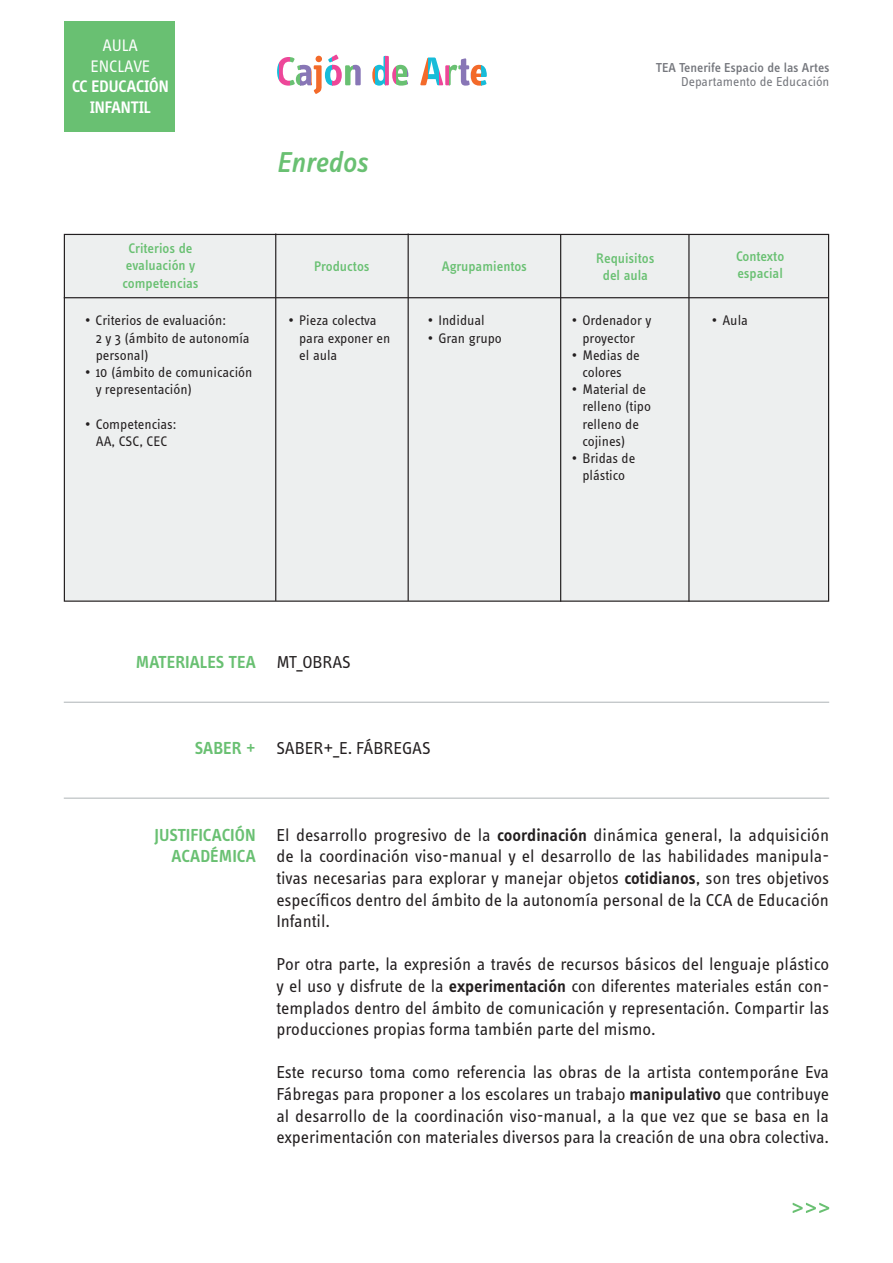
<style>
.page{position:relative;width:893px;height:1263px;background:#fff}
.page>*{position:absolute;margin:0;border:0;box-sizing:border-box;transform-origin:0 0}
.t1{font:italic 500 29.7px "Info Text";color:#69c072}
.t2{font:600 18px/21.6px "Info Text";color:#69c072;text-align:right}
.t3{font:17.85px/21.6px "Info Text";color:#231f20;text-align:justify}
.t4{font:600 17.25px/20.7px "Info Disp";color:#fff;text-align:center}
.t5{font:17.25px/20.7px "Info Text";letter-spacing:-.005em;color:#fff;text-align:center}
.t6{font:14.4px/17.2px "Info Text";color:#231f20}
.t7{font:500 14.4px/17.2px "Info Text";color:#69c072;text-align:center}
.t8{font:500 13.35px "Info Text";letter-spacing:-.005em;color:#75777d}
.t9{font:13.35px "Info Text";color:#75777d}
.s1{font-weight:600}
</style>
<div class="page">
<hr style="left:277px;top:55px;width:2px;height:31px;background:#18bcd9">
<svg style="left:279px;top:57px;width:11px;height:29px"></svg>
<svg style="left:290px;top:57px;width:10px;height:29px"></svg>
<svg style="left:300px;top:64px;width:11px;height:22px"></svg>
<svg style="left:311px;top:55px;width:11px;height:31px"></svg>
<svg style="left:324px;top:57px;width:8px;height:29px"></svg>
<svg style="left:332px;top:55px;width:10px;height:31px"></svg>
<svg style="left:345px;top:65px;width:9px;height:21px"></svg>
<svg style="left:354px;top:64px;width:7px;height:22px"></svg>
<svg style="left:372px;top:66px;width:3px;height:18px"></svg>
<svg style="left:375px;top:55px;width:11px;height:31px"></svg>
<svg style="left:386px;top:55px;width:10px;height:31px"></svg>
<svg style="left:396px;top:64px;width:11px;height:22px"></svg>
<svg style="left:420px;top:57px;width:8px;height:29px"></svg>
<svg style="left:428px;top:57px;width:11px;height:29px"></svg>
<svg style="left:439px;top:65px;width:10px;height:21px"></svg>
<svg style="left:449px;top:64px;width:11px;height:22px"></svg>
<svg style="left:460px;top:58px;width:11px;height:28px"></svg>
<svg style="left:471px;top:64px;width:10px;height:22px"></svg>
<svg style="left:481px;top:65px;width:6px;height:21px"></svg>
<div style="left:64px;top:234px;width:765px;height:367px;background:#edefef"></div>
<hr style="left:275px;top:234px;width:1px;height:367px;background:#231f20">
<hr style="left:408px;top:234px;width:1px;height:367px;background:#231f20">
<hr style="left:560px;top:234px;width:1px;height:368px;background:#231f20">
<hr style="left:688px;top:234px;width:1px;height:368px;background:#231f20">
<hr style="left:64px;top:297px;width:765px;height:1px;background:#231f20">
<svg style="left:793px;top:1203px;width:36px;height:10px"></svg>
<hr style="left:64px;top:702px;width:765px;height:1px;background:#b7bcbe">
<hr style="left:64px;top:797px;width:765px;height:2px;background:#b7bcbe">
<div style="left:64px;top:21px;width:110px;height:111px;background:#69c072"></div>
<p class="t5" style="left:90px;top:35px;width:61px">AULA<br>ENCLAVE</p>
<p class="t4" style="left:72px;top:76px;width:98px">CC EDUCACIÓN<br>INFANTIL</p>
<h1 class="t1" style="left:276px;top:145px;width:93px">Enredos</h1>
<p class="t8" style="left:656px;top:60px;width:175px">TEA Tenerife Espacio de las Artes</p>
<p class="t9" style="left:681px;top:74px;width:150px">Departamento de Educación</p>
<p class="t7" style="left:123px;top:240px;width:77px">Criterios de evaluación y competencias</p>
<p class="t6" style="left:96px;top:312px;width:156px;text-indent:-11px">• Criterios de evaluación:<br>2 y 3 (ámbito de autonomía personal)</p>
<p class="t6" style="left:96px;top:364px;width:158px;text-indent:-11px">• 10 (ámbito de comunicación y representación)</p>
<p class="t6" style="left:85px;top:415px;width:93px;text-align:center">• Competencias:<br>AA, CSC, CEC</p>
<p class="t7" style="left:314px;top:257px;width:57px">Productos</p>
<p class="t7" style="left:442px;top:257px;width:87px">Agrupamientos</p>
<p class="t7" style="left:596px;top:250px;width:60px">Requisitos del aula</p>
<p class="t7" style="left:736px;top:247px;width:50px;text-align:left">Contexto espacial</p>
<p class="t6" style="left:299px;top:312px;width:93px;text-indent:-11px">• Pieza colectva para exponer en el aula</p>
<p class="t6" style="left:428px;top:312px;width:59px">• Indidual</p>
<p class="t6" style="left:428px;top:329px;width:76px">• Gran grupo</p>
<p class="t6" style="left:572px;top:312px;width:81px;text-align:center">• Ordenador y proyector</p>
<p class="t6" style="left:572px;top:346px;width:70px;text-align:center">• Medias de colores</p>
<p class="t6" style="left:582px;top:381px;width:70px;text-indent:-11px">• Material de relleno (tipo relleno de cojines)</p>
<p class="t6" style="left:572px;top:450px;width:65px;text-align:center">• Bridas de plástico</p>
<p class="t6" style="left:712px;top:312px;width:38px">• Aula</p>
<p class="t2" style="left:136px;top:651px;width:122px">MATERIALES TEA</p>
<p class="t3" style="left:276px;top:651px;width:76px">MT_OBRAS</p>
<p class="t2" style="left:195px;top:738px;width:62px">SABER +</p>
<p class="t3" style="left:276px;top:738px;width:156px">SABER+_E. FÁBREGAS</p>
<p class="t2" style="left:155px;top:824px;width:103px">JUSTIFICACIÓN<br>ACADÉMICA</p>
<p class="t3" style="left:276px;top:824px;width:554px">El desarrollo progresivo de la <span class="s1">coordinación</span> dinámica general, la adquisición de la coordinación viso-manual y el desarrollo de las habilidades manipula&shy;tivas necesarias para explorar y manejar objetos <span class="s1">cotidianos</span>, son tres objetivos específicos dentro del ámbito de la autonomía personal de la CCA de Educación Infantil.</p>
<p class="t3" style="left:276px;top:954px;width:554px">Por otra parte, la expresión a través de recursos básicos del lenguaje plástico y el uso y disfrute de la <span class="s1">experimentación</span> con diferentes materiales están con&shy;templados dentro del ámbito de comunicación y representación. Compartir las producciones propias forma también parte del mismo.</p>
<p class="t3" style="left:276px;top:1062px;width:554px">Este recurso toma como referencia las obras de la artista contemporáne Eva Fábregas para proponer a los escolares un trabajo <span class="s1">manipulativo</span> que contribuye al desarrollo de la coordinación viso-manual, a la que vez que se basa en la experimentación con materiales diversos para la creación de una obra colectiva.</p>
</div>
